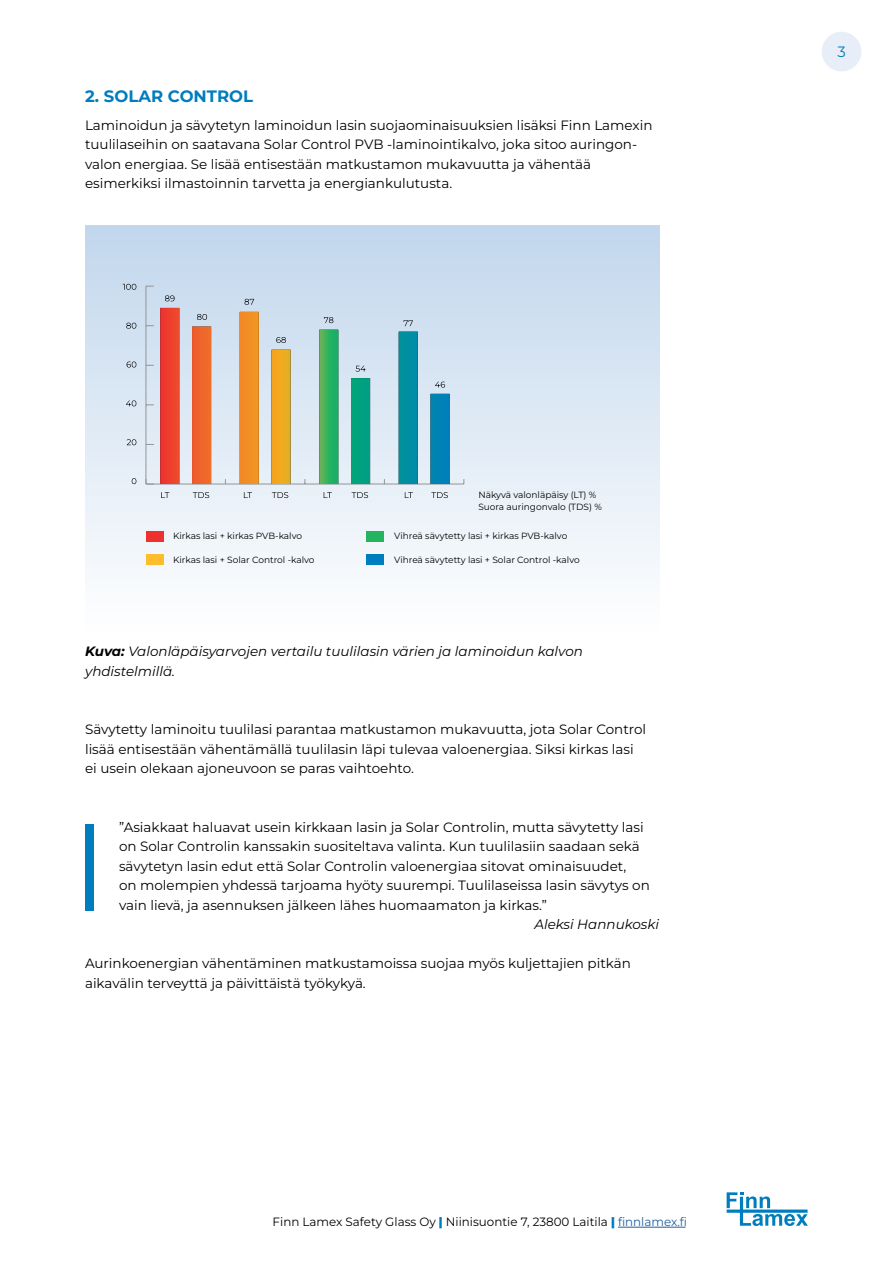
<style>
.page{position:relative;width:893px;height:1263px;background:#fff}
.page>*{position:absolute;margin:0;border:0;box-sizing:border-box;transform-origin:0 0}
.t1{font:700 16.5px "Montserrat";color:#007dbe}
.t2{font:15px "Montserrat";color:#007dbe}
.t3{font:13.5px/19.5px "Montserrat";color:#000}
.t4{font:italic 13.5px/19.5px "Montserrat";color:#000}
.t5{font:12px "Montserrat";color:#000}
.t6{font:9px/12px "Montserrat";color:#000}
.s1{font-weight:700}
.s2{font-weight:900;color:#007dbe}
.s3{color:#215e9e}
</style>
<div class="page">
<hr style="left:618px;top:1227px;width:67px;height:1px;background:#215e9e">
<svg style="left:727px;top:1192px;width:81px;height:34px"></svg>
<div style="left:822px;top:32px;width:39px;height:39px;background:#e7eef7;border-radius:50%"></div>
<div style="left:85px;top:824px;width:9px;height:87px;background:#007dbe"></div>
<div style="left:85px;top:225px;width:574px;height:406px;background:linear-gradient(to bottom,#c1d6ec,#fefefe)"></div>
<hr style="left:146px;top:484px;width:318px;height:1px;background:#939598">
<hr style="left:146px;top:286px;width:1px;height:198px;background:#939598">
<svg style="left:146px;top:479px;width:8px;height:6px"></svg>
<svg style="left:160px;top:308px;width:290px;height:176px"></svg>
<div style="left:146px;top:531px;width:18px;height:11px;background:#ee312e"></div>
<div style="left:146px;top:554px;width:18px;height:11px;background:#febd2a"></div>
<div style="left:367px;top:554px;width:17px;height:11px;background:#007dbe"></div>
<div style="left:367px;top:531px;width:17px;height:11px;background:#24b45f"></div>
<svg style="left:132px;top:478px;width:4px;height:6px"></svg>
<svg style="left:127px;top:439px;width:9px;height:6px"></svg>
<svg style="left:126px;top:400px;width:10px;height:6px"></svg>
<svg style="left:127px;top:362px;width:9px;height:5px"></svg>
<svg style="left:126px;top:323px;width:10px;height:6px"></svg>
<svg style="left:123px;top:284px;width:13px;height:6px"></svg>
<svg style="left:165px;top:295px;width:10px;height:6px"></svg>
<svg style="left:197px;top:314px;width:10px;height:6px"></svg>
<svg style="left:276px;top:337px;width:10px;height:6px"></svg>
<svg style="left:356px;top:366px;width:10px;height:6px"></svg>
<svg style="left:435px;top:382px;width:10px;height:6px"></svg>
<svg style="left:245px;top:299px;width:9px;height:6px"></svg>
<svg style="left:324px;top:317px;width:9px;height:6px"></svg>
<svg style="left:404px;top:320px;width:9px;height:6px"></svg>
<svg style="left:161px;top:492px;width:287px;height:6px"></svg>
<p class="t1" style="left:85px;top:85px;width:170px">2. SOLAR CONTROL</p>
<p class="t3" style="left:85px;top:115px;width:569px">Laminoidun ja sävytetyn laminoidun lasin suojaominaisuuksien lisäksi Finn Lamexin tuulilaseihin on saatavana Solar Control PVB -laminointikalvo, joka sitoo auringon&shy;valon energiaa. Se lisää entisestään matkustamon mukavuutta ja vähentää esimerkiksi ilmastoinnin tarvetta ja energiankulutusta.</p>
<p class="t6" style="left:173px;top:529px;width:131px">Kirkas lasi + kirkas PVB-kalvo</p>
<p class="t6" style="left:173px;top:553px;width:143px">Kirkas lasi + Solar Control -kalvo</p>
<p class="t6" style="left:478px;top:489px;width:125px">Näkyvä valonläpäisy (LT) %<br>Suora auringonvalo (TDS) %</p>
<p class="t6" style="left:394px;top:529px;width:175px">Vihreä sävytetty lasi + kirkas PVB-kalvo</p>
<p class="t6" style="left:394px;top:553px;width:187px">Vihreä sävytetty lasi + Solar Control -kalvo</p>
<p class="t4" style="left:85px;top:641px;width:499px"><span class="s1">Kuva:</span> Valonläpäisyarvojen vertailu tuulilasin värien ja laminoidun kalvon yhdistelmillä.</p>
<p class="t3" style="left:85px;top:719px;width:563px">Sävytetty laminoitu tuulilasi parantaa matkustamon mukavuutta, jota Solar Control lisää entisestään vähentämällä tuulilasin läpi tulevaa valoenergiaa. Siksi kirkas lasi ei usein olekaan ajoneuvoon se paras vaihtoehto.</p>
<p class="t3" style="left:119px;top:817px;width:532px">”Asiakkaat haluavat usein kirkkaan lasin ja Solar Controlin, mutta sävytetty lasi on Solar Controlin kanssakin suositeltava valinta. Kun tuulilasiin saadaan sekä sävytetyn lasin edut että Solar Controlin valoenergiaa sitovat ominaisuudet,<br>on molempien yhdessä tarjoama hyöty suurempi. Tuulilaseissa lasin sävytys on vain lievä, ja asennuksen jälkeen lähes huomaamaton ja kirkas.”</p>
<p class="t4" style="left:534px;top:914px;width:126px">Aleksi Hannukoski</p>
<p class="t3" style="left:85px;top:953px;width:547px">Aurinkoenergian vähentäminen matkustamoissa suojaa myös kuljettajien pitkän aikavälin terveyttä ja päivittäistä työkykyä.</p>
<p class="t5" style="left:273px;top:1214px;width:416px">Finn Lamex Safety Glass Oy <span class="s2">|</span> Niinisuontie 7, 23800 Laitila <span class="s2">|</span> <span class="s3">finnlamex.fi</span></p>
<p class="t2" style="left:837px;top:42px;width:10px">3</p>
</div>
